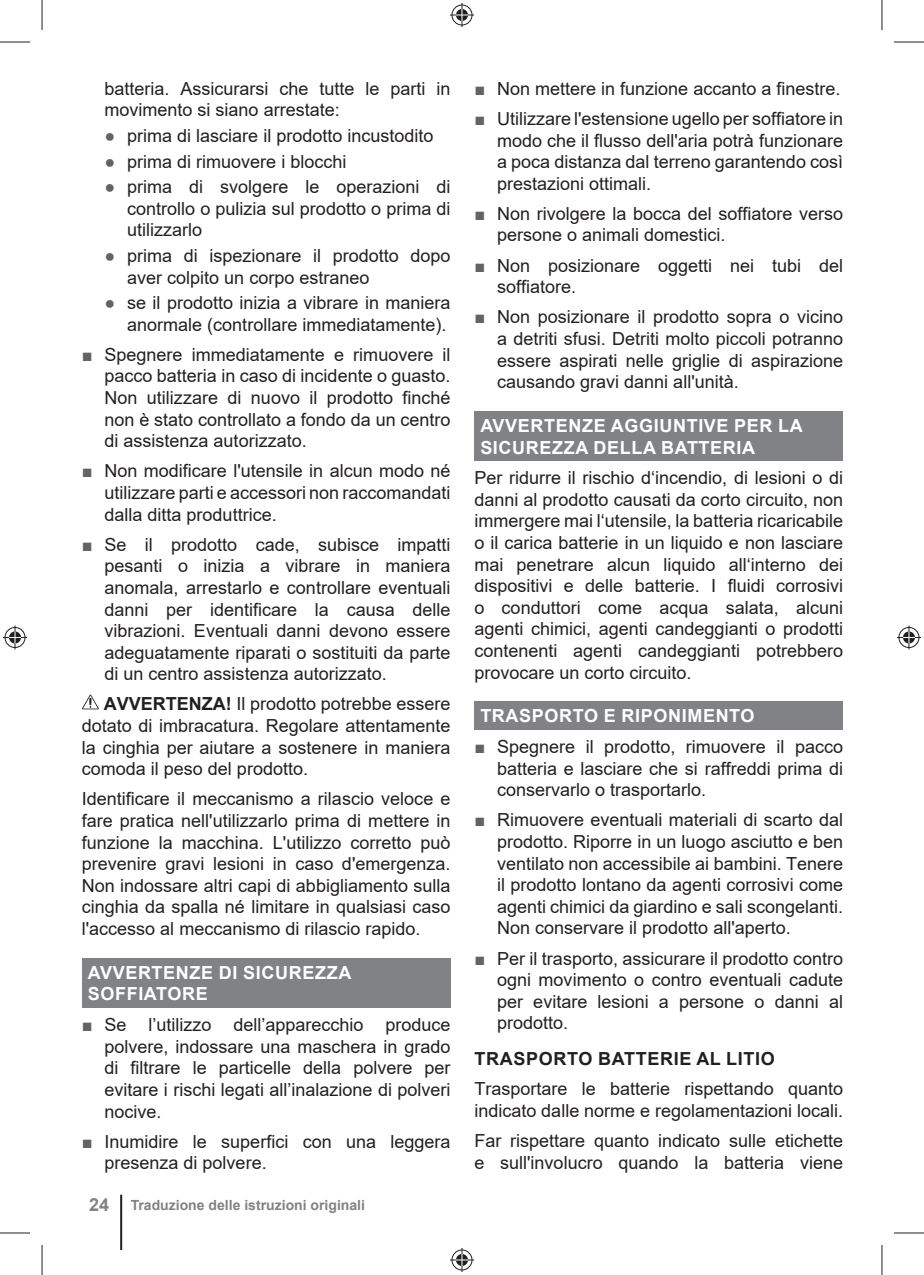
<style>
.page{position:relative;width:924px;height:1275px;background:#fff}
.page>*{position:absolute;margin:0;border:0;box-sizing:border-box;transform-origin:0 0}
.t1{font:18px/21.6px "Arial";color:#231f20;text-align:justify}
.t2{font:700 18px/21.6px "Arial";letter-spacing:.035em;color:#fff}
.t3{font:700 18px "Arial";letter-spacing:.035em;color:#231f20}
.t4{font:700 14px "Arial";color:#808285}
.s1{color:#636366}
.s2{font-weight:700}
.s3{font-size:18px}
</style>
<div class="page">
<hr style="left:120px;top:1194px;width:2px;height:56px;background:#231f20">
<div style="left:82px;top:957px;width:368px;height:50px;background:#808285"></div>
<svg style="left:82px;top:694px;width:17px;height:15px"></svg>
<div style="left:474px;top:411px;width:368px;height:50px;background:#808285"></div>
<div style="left:474px;top:701px;width:368px;height:28px;background:#808285"></div>
<hr style="left:0;top:42px;width:30px;height:1px;background:#231f20">
<hr style="left:893px;top:42px;width:30px;height:1px;background:#231f20">
<hr style="left:0;top:1232px;width:30px;height:1px;background:#231f20">
<hr style="left:893px;top:1232px;width:30px;height:1px;background:#231f20">
<hr style="left:42px;top:0;width:1px;height:30px;background:#231f20">
<hr style="left:42px;top:1245px;width:1px;height:30px;background:#231f20">
<hr style="left:881px;top:0;width:1px;height:30px;background:#231f20">
<hr style="left:881px;top:1245px;width:1px;height:30px;background:#231f20">
<svg style="left:450px;top:3px;width:24px;height:24px"></svg>
<svg style="left:450px;top:1248px;width:24px;height:24px"></svg>
<svg style="left:3px;top:625px;width:24px;height:24px"></svg>
<svg style="left:897px;top:625px;width:23px;height:24px"></svg>
<p class="t1" style="left:104px;top:78px;width:347px">batteria. Assicurarsi che tutte le parti in movimento si siano arrestate:</p>
<p class="t1" style="left:104px;top:125px;width:330px"><span class="s1">●</span> prima di lasciare il prodotto incustodito</p>
<p class="t1" style="left:104px;top:150px;width:243px"><span class="s1">●</span> prima di rimuovere i blocchi</p>
<p class="t1" style="left:127px;top:176px;width:325px;text-indent:-23px"><span class="s1">●</span> prima di svolgere le operazioni di controllo o pulizia sul prodotto o prima di utilizzarlo</p>
<p class="t1" style="left:127px;top:245px;width:325px;text-indent:-23px"><span class="s1">●</span> prima di ispezionare il prodotto dopo aver colpito un corpo estraneo</p>
<p class="t1" style="left:104px;top:292px;width:347px;text-align:right"><span class="s1">●</span> se il prodotto inizia a vibrare in maniera anormale (controllare immediatamente).</p>
<p class="t1" style="left:104px;top:344px;width:347px;text-indent:-23px"><span class="s1">■</span> Spegnere immediatamente e rimuovere il pacco batteria in caso di incidente o guasto.<br>Non utilizzare di nuovo il prodotto finché non è stato controllato a fondo da un centro di assistenza autorizzato.</p>
<p class="t1" style="left:104px;top:460px;width:347px;text-indent:-23px"><span class="s1">■</span> Non modificare l'utensile in alcun modo né utilizzare parti e accessori non raccomandati dalla ditta produttrice.</p>
<p class="t1" style="left:104px;top:533px;width:347px;text-indent:-23px"><span class="s1">■</span> Se il prodotto cade, subisce impatti pesanti o inizia a vibrare in maniera anomala, arrestarlo e controllare eventuali danni per identificare la causa delle vibrazioni. Eventuali danni devono essere adeguatamente riparati o sostituiti da parte di un centro assistenza autorizzato.</p>
<p class="t1" style="left:82px;top:693px;width:370px;text-indent:22px"><span class="s2">AVVERTENZA!</span> Il prodotto potrebbe essere dotato di imbracatura. Regolare attentamente la cinghia per aiutare a sostenere in maniera comoda il peso del prodotto.</p>
<p class="t1" style="left:82px;top:788px;width:370px">Identificare il meccanismo a rilascio veloce e fare pratica nell'utilizzarlo prima di mettere in funzione la macchina. L'utilizzo corretto può prevenire gravi lesioni in caso d'emergenza.<br>Non indossare altri capi di abbigliamento sulla cinghia da spalla né limitare in qualsiasi caso l'accesso al meccanismo di rilascio rapido.</p>
<p class="t2" style="left:88px;top:961px;width:265px">AVVERTENZE DI SICUREZZA<br>SOFFIATORE</p>
<p class="t1" style="left:104px;top:1014px;width:347px;text-indent:-23px"><span class="s1">■</span> Se l’utilizzo dell’apparecchio produce polvere, indossare una maschera in grado di filtrare le particelle della polvere per evitare i rischi legati all’inalazione di polveri nocive.</p>
<p class="t1" style="left:104px;top:1130px;width:347px;text-indent:-23px"><span class="s1">■</span> Inumidire le superfici con una leggera presenza di polvere.</p>
<p class="t4" style="left:89px;top:1197px;width:277px"><span class="s3">24</span> Traduzione delle istruzioni originali</p>
<p class="t1" style="left:474px;top:78px;width:367px"><span class="s1">■</span> Non mettere in funzione accanto a finestre.</p>
<p class="t1" style="left:497px;top:108px;width:347px;text-indent:-23px"><span class="s1">■</span> Utilizzare l'estensione ugello per soffiatore in modo che il flusso dell'aria potrà funzionare a poca distanza dal terreno garantendo così prestazioni ottimali.</p>
<p class="t1" style="left:497px;top:203px;width:347px;text-indent:-23px"><span class="s1">■</span> Non rivolgere la bocca del soffiatore verso persone o animali domestici.</p>
<p class="t1" style="left:497px;top:254px;width:347px;text-indent:-23px"><span class="s1">■</span> Non posizionare oggetti nei tubi del soffiatore.</p>
<p class="t1" style="left:497px;top:306px;width:347px;text-indent:-23px"><span class="s1">■</span> Non posizionare il prodotto sopra o vicino a detriti sfusi. Detriti molto piccoli potranno essere aspirati nelle griglie di aspirazione causando gravi danni all'unità.</p>
<p class="t2" style="left:480px;top:415px;width:324px">AVVERTENZE AGGIUNTIVE PER LA<br>SICUREZZA DELLA BATTERIA</p>
<p class="t1" style="left:474px;top:467px;width:370px">Per ridurre il rischio d‘incendio, di lesioni o di danni al prodotto causati da corto circuito, non immergere mai l‘utensile, la batteria ricaricabile o il carica batterie in un liquido e non lasciare mai penetrare alcun liquido all‘interno dei dispositivi e delle batterie. I fluidi corrosivi o conduttori come acqua salata, alcuni agenti chimici, agenti candeggianti o prodotti contenenti agenti candeggianti potrebbero provocare un corto circuito.</p>
<p class="t2" style="left:480px;top:705px;width:276px">TRASPORTO E RIPONIMENTO</p>
<p class="t1" style="left:497px;top:736px;width:347px;text-indent:-23px"><span class="s1">■</span> Spegnere il prodotto, rimuovere il pacco batteria e lasciare che si raffreddi prima di conservarlo o trasportarlo.</p>
<p class="t1" style="left:497px;top:809px;width:347px;text-indent:-23px"><span class="s1">■</span> Rimuovere eventuali materiali di scarto dal prodotto. Riporre in un luogo asciutto e ben ventilato non accessibile ai bambini. Tenere il prodotto lontano da agenti corrosivi come agenti chimici da giardino e sali scongelanti.<br>Non conservare il prodotto all'aperto.</p>
<p class="t1" style="left:497px;top:947px;width:347px;text-indent:-23px"><span class="s1">■</span> Per il trasporto, assicurare il prodotto contro ogni movimento o contro eventuali cadute per evitare lesioni a persone o danni al prodotto.</p>
<p class="t3" style="left:474px;top:1048px;width:301px">TRASPORTO BATTERIE AL LITIO</p>
<p class="t1" style="left:474px;top:1078px;width:370px">Trasportare le batterie rispettando quanto indicato dalle norme e regolamentazioni locali.</p>
<p class="t1" style="left:474px;top:1130px;width:370px">Far rispettare quanto indicato sulle etichette e sull'involucro quando la batteria viene</p>
</div>
